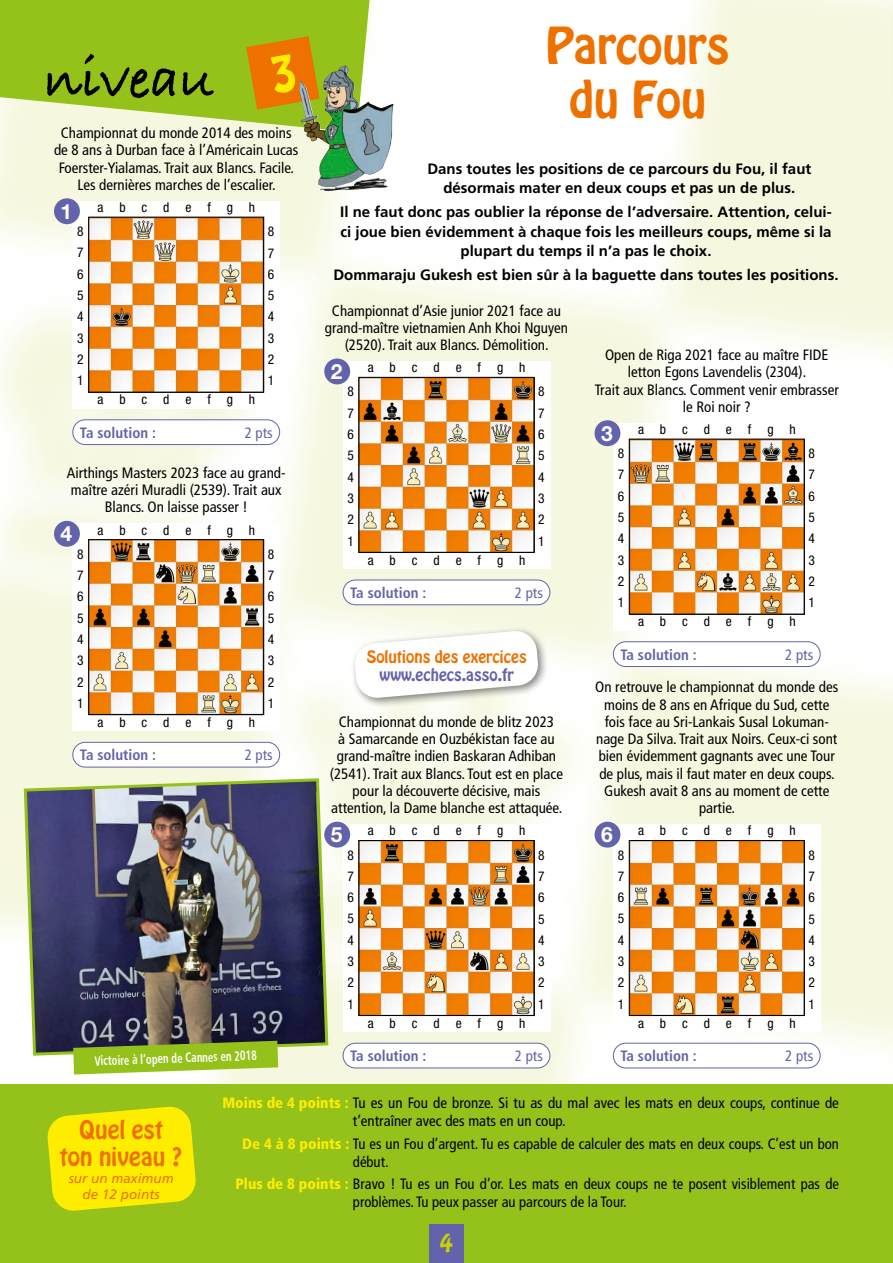
<style>
.page{position:relative;width:893px;height:1263px;background:#fff}
.page>*{position:absolute;margin:0;border:0;box-sizing:border-box;transform-origin:0 0}
.t1{font:57px "Bradley Hand ITCTT Bold";color:#000}
.t2{font:45px/54px "Hobo Std";color:#ee7100;text-align:center}
.t3{font:22.5px/27px "Hobo Std";color:#ee7100;text-align:center}
.t4{font:22.5px "Hobo Std";color:#c7d300}
.t5{font:700 21px "Helvetica Neue LT Std";color:#fff}
.t6{font:condensed 15px/17.2px "Frutiger LT Pro";color:#000;text-align:center}
.t7{font:700 15px/19.5px "Frutiger LT Pro";color:#000;text-align:center}
.t8{font:700 condensed 15px "Frutiger LT Pro";color:#6363ab}
.t9{font:condensed 15px "Frutiger LT Pro";color:#6363ab}
.t10{font:15px "Hobo Std";color:#ee7100}
.t11{font:15px "Hobo Std";color:#6363ab}
.t12{font:condensed 13.5px/21.3px "Helvetica Neue LT Std";color:#000;text-align:justify}
.t13{font:700 condensed 13.5px "Frutiger LT Pro";color:#fff;scale:.8 1}
.t14{font:italic 13.5px/16.2px "Frutiger LT Pro";color:#ee7100;text-align:center}
.s1{font-weight:900;color:#ffed00}
</style>
<div class="page">
<svg style="left:0;top:0;width:370px;height:132px;background:#a3c939"></svg>
<img style="left:299px;top:66px;width:94px;height:125px">
<div style="left:0;top:1084px;width:893px;height:179px;background:#94c11a"></div>
<svg style="left:47px;top:1106px;width:149px;height:105px;background:#efe603"></svg>
<div style="left:429px;top:1225px;width:34px;height:38px;background:#6363ab"></div>
<img style="left:90px;top:219px;width:172px;height:171px">
<div style="left:88px;top:217px;width:176px;height:175px;border:1px solid #000"></div>
<div style="left:54px;top:198px;width:26px;height:26px;background:#6363ab;border-radius:50%"></div>
<div style="left:72px;top:419px;width:208px;height:26px;border:1px solid #6363ab;border-radius:12px"></div>
<img style="left:361px;top:379px;width:171px;height:172px">
<div style="left:359px;top:377px;width:175px;height:176px;border:1px solid #000"></div>
<div style="left:324px;top:358px;width:26px;height:26px;background:#6363ab;border-radius:50%"></div>
<div style="left:343px;top:580px;width:207px;height:25px;border:1px solid #6363ab;border-radius:12px"></div>
<svg style="left:613px;top:423px;width:207px;height:207px"></svg>
<img style="left:631px;top:441px;width:171px;height:171px">
<div style="left:594px;top:420px;width:26px;height:26px;background:#6363ab;border-radius:50%"></div>
<div style="left:613px;top:641px;width:207px;height:26px;border:1px solid #6363ab;border-radius:12px"></div>
<img style="left:631px;top:842px;width:171px;height:172px">
<div style="left:629px;top:840px;width:175px;height:176px;border:1px solid #000"></div>
<div style="left:594px;top:822px;width:26px;height:25px;background:#6363ab;border-radius:50%"></div>
<div style="left:613px;top:1043px;width:207px;height:25px;border:1px solid #6363ab;border-radius:12px"></div>
<svg style="left:892px;top:0;width:1px;height:132px"></svg>
<img style="left:90px;top:541px;width:172px;height:172px">
<div style="left:88px;top:539px;width:176px;height:176px;border:1px solid #000"></div>
<div style="left:54px;top:521px;width:26px;height:26px;background:#6363ab;border-radius:50%"></div>
<div style="left:72px;top:742px;width:208px;height:25px;border:1px solid #6363ab;border-radius:12px"></div>
<div style="left:350px;top:626px;width:199px;height:83px;background:#000;opacity:.5"></div>
<svg style="left:354px;top:630px;width:185px;height:69px"></svg>
<img style="left:361px;top:842px;width:171px;height:172px">
<div style="left:359px;top:840px;width:175px;height:176px;border:1px solid #000"></div>
<div style="left:324px;top:822px;width:26px;height:25px;background:#6363ab;border-radius:50%"></div>
<div style="left:343px;top:1043px;width:207px;height:25px;border:1px solid #6363ab;border-radius:12px"></div>
<img style="left:22px;top:777px;width:308px;height:280px">
<svg style="left:73px;top:1041px;width:205px;height:33px;background:#94b732"></svg>
<svg style="left:246px;top:36px;width:74px;height:74px;background:#d3870c"></svg>
<h1 class="t1" style="left:44px;top:47px;width:173px">niveau</h1>
<p class="t6" style="left:54px;top:124px;width:246px">Championnat du monde 2014 des moins de 8 ans à Durban face à l’Américain Lucas Foerster-Yialamas. Trait aux Blancs. Facile.<br>Les dernières marches de l’escalier.</p>
<h3 class="t5" style="left:61px;top:198px;width:13px">1</h3>
<p class="t12" style="left:97px;top:196px;width:159px">a b c d e f g h</p>
<p class="t12" style="left:77px;top:221px;width:8px">8<br>7<br>6<br>5<br>4<br>3<br>2<br>1</p>
<p class="t12" style="left:268px;top:221px;width:8px">8<br>7<br>6<br>5<br>4<br>3<br>2<br>1</p>
<p class="t12" style="left:97px;top:389px;width:159px">a b c d e f g h</p>
<p class="t8" style="left:80px;top:424px;width:78px">Ta solution :</p>
<p class="t9" style="left:245px;top:424px;width:30px">2 pts</p>
<p class="t6" style="left:67px;top:464px;width:220px">Airthings Masters 2023 face au grand&shy;maître azéri Muradli (2539). Trait aux<br>Blancs. On laisse passer !</p>
<h3 class="t5" style="left:61px;top:521px;width:13px">4</h3>
<p class="t12" style="left:97px;top:519px;width:159px">a b c d e f g h</p>
<p class="t12" style="left:77px;top:543px;width:8px">8<br>7<br>6<br>5<br>4<br>3<br>2<br>1</p>
<p class="t12" style="left:268px;top:543px;width:8px">8<br>7<br>6<br>5<br>4<br>3<br>2<br>1</p>
<p class="t12" style="left:97px;top:711px;width:159px">a b c d e f g h</p>
<p class="t8" style="left:80px;top:746px;width:78px">Ta solution :</p>
<p class="t9" style="left:245px;top:746px;width:30px">2 pts</p>
<p class="t13" style="left:94px;top:1053px;width:205px;rotate:-2deg">Victoire à l’open de Cannes en 2018</p>
<h2 class="t2" style="left:546px;top:19px;width:186px">Parcours du Fou</h2>
<p class="t7" style="left:427px;top:159px;width:385px">Dans toutes les positions de ce parcours du Fou, il faut désormais mater en deux coups et pas un de plus.</p>
<p class="t7" style="left:340px;top:202px;width:493px">Il ne faut donc pas oublier la réponse de l’adversaire. Attention, celui&shy;ci joue bien évidemment à chaque fois les meilleurs coups, même si la plupart du temps il n’a pas le choix.</p>
<p class="t7" style="left:333px;top:265px;width:507px">Dommaraju Gukesh est bien sûr à la baguette dans toutes les positions.</p>
<p class="t6" style="left:325px;top:302px;width:245px">Championnat d’Asie junior 2021 face au grand-maître vietnamien Anh Khoi Nguyen (2520). Trait aux Blancs. Démolition.</p>
<h3 class="t5" style="left:331px;top:358px;width:13px">2</h3>
<p class="t12" style="left:368px;top:357px;width:159px">a b c d e f g h</p>
<p class="t12" style="left:347px;top:381px;width:8px">8<br>7<br>6<br>5<br>4<br>3<br>2<br>1</p>
<p class="t12" style="left:538px;top:381px;width:8px">8<br>7<br>6<br>5<br>4<br>3<br>2<br>1</p>
<p class="t12" style="left:368px;top:549px;width:159px">a b c d e f g h</p>
<p class="t8" style="left:350px;top:584px;width:78px">Ta solution :</p>
<p class="t9" style="left:515px;top:584px;width:30px">2 pts</p>
<p class="t10" style="left:367px;top:646px;width:162px">Solutions des exercices</p>
<p class="t11" style="left:380px;top:664px;width:136px">www.echecs.asso.fr</p>
<p class="t6" style="left:330px;top:713px;width:235px">Championnat du monde de blitz 2023<br>à Samarcande en Ouzbékistan face au grand-maître indien Baskaran Adhiban (2541). Trait aux Blancs. Tout est en place pour la découverte décisive, mais attention, la Dame blanche est attaquée.</p>
<h3 class="t5" style="left:331px;top:821px;width:13px">5</h3>
<p class="t12" style="left:368px;top:820px;width:159px">a b c d e f g h</p>
<p class="t12" style="left:347px;top:844px;width:8px">8<br>7<br>6<br>5<br>4<br>3<br>2<br>1</p>
<p class="t12" style="left:538px;top:844px;width:8px">8<br>7<br>6<br>5<br>4<br>3<br>2<br>1</p>
<p class="t12" style="left:368px;top:1012px;width:159px">a b c d e f g h</p>
<p class="t8" style="left:350px;top:1047px;width:78px">Ta solution :</p>
<p class="t9" style="left:515px;top:1047px;width:30px">2 pts</p>
<p class="t6" style="left:595px;top:346px;width:246px">Open de Riga 2021 face au maître FIDE letton Egons Lavendelis (2304).<br>Trait aux Blancs. Comment venir embrasser le Roi noir ?</p>
<h3 class="t5" style="left:601px;top:420px;width:13px">3</h3>
<p class="t12" style="left:638px;top:418px;width:159px">a b c d e f g h</p>
<p class="t12" style="left:618px;top:443px;width:8px">8<br>7<br>6<br>5<br>4<br>3<br>2<br>1</p>
<p class="t12" style="left:808px;top:443px;width:8px">8<br>7<br>6<br>5<br>4<br>3<br>2<br>1</p>
<p class="t12" style="left:638px;top:611px;width:159px">a b c d e f g h</p>
<p class="t8" style="left:620px;top:646px;width:78px">Ta solution :</p>
<p class="t9" style="left:785px;top:646px;width:30px">2 pts</p>
<p class="t6" style="left:595px;top:679px;width:244px">On retrouve le championnat du monde des moins de 8 ans en Afrique du Sud, cette fois face au Sri-Lankais Susal Lokuman&shy;nage Da Silva. Trait aux Noirs. Ceux-ci sont bien évidemment gagnants avec une Tour de plus, mais il faut mater en deux coups.<br>Gukesh avait 8 ans au moment de cette partie.</p>
<h3 class="t5" style="left:601px;top:821px;width:13px">6</h3>
<p class="t12" style="left:638px;top:820px;width:159px">a b c d e f g h</p>
<p class="t12" style="left:618px;top:844px;width:8px">8<br>7<br>6<br>5<br>4<br>3<br>2<br>1</p>
<p class="t12" style="left:808px;top:844px;width:8px">8<br>7<br>6<br>5<br>4<br>3<br>2<br>1</p>
<p class="t12" style="left:638px;top:1012px;width:159px">a b c d e f g h</p>
<p class="t8" style="left:620px;top:1047px;width:78px">Ta solution :</p>
<p class="t9" style="left:785px;top:1047px;width:30px">2 pts</p>
<h3 class="t3" style="left:60px;top:1117px;width:124px">Quel est ton niveau ?</h3>
<p class="t14" style="left:69px;top:1170px;width:107px">sur un maximum de 12 points</p>
<p class="t6" style="left:353px;top:1094px;width:487px;line-height:18px;text-align:left;text-indent:-130px"><span class="s1">Moins de 4 points :</span> Tu es un Fou de bronze. Si tu as du mal avec les mats en deux coups, continue de t’entraîner avec des mats en un coup.</p>
<p class="t6" style="left:353px;top:1134px;width:488px;line-height:18px;text-align:left;text-indent:-111px"><span class="s1">De 4 à 8 points :</span> Tu es un Fou d’argent. Tu es capable de calculer des mats en deux coups. C’est un bon début.</p>
<p class="t6" style="left:353px;top:1175px;width:487px;line-height:18px;text-align:left;text-indent:-117px"><span class="s1">Plus de 8 points :</span> Bravo ! Tu es un Fou d’or. Les mats en deux coups ne te posent visiblement pas de problèmes. Tu peux passer au parcours de la Tour.</p>
<h3 class="t4" style="left:440px;top:1227px;width:15px">4</h3>
</div>
